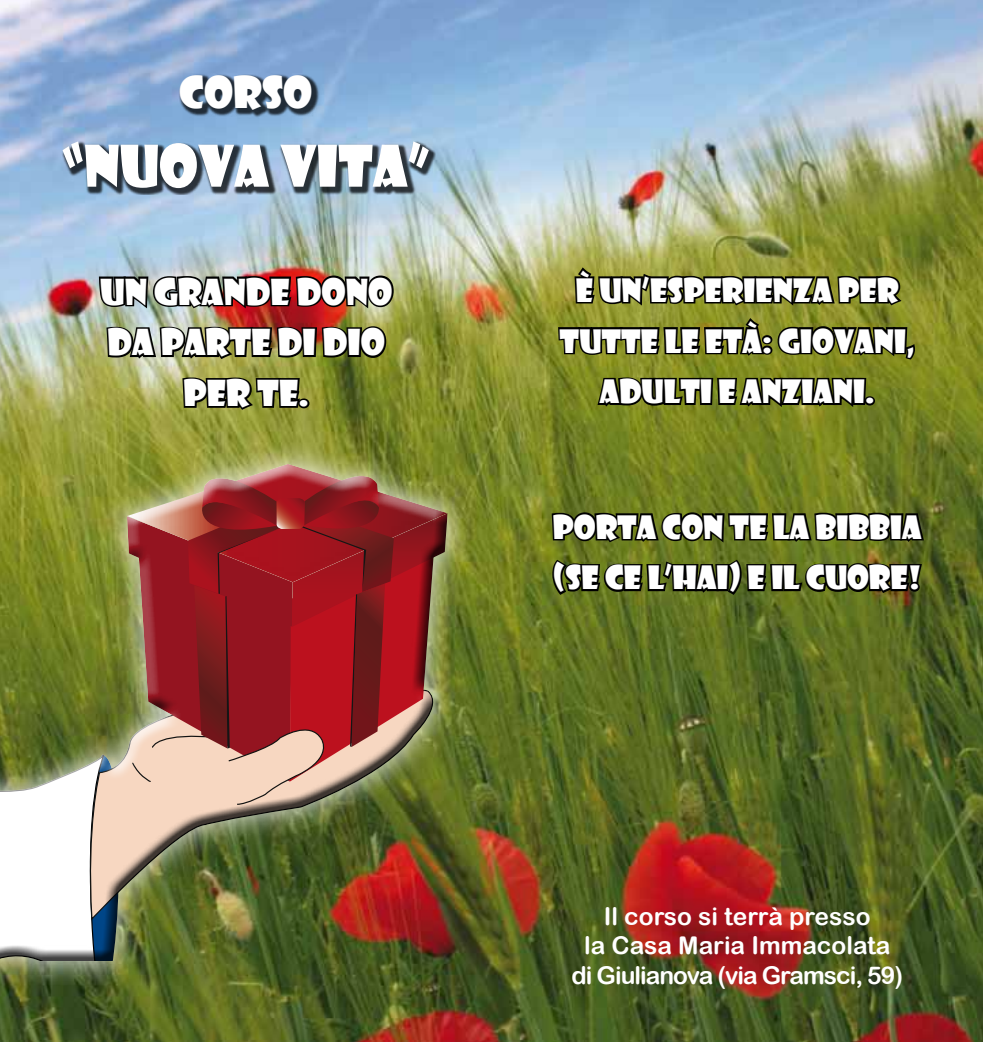
<style>
.page{position:relative;width:983px;height:1042px;background:#fff}
.page>*{position:absolute;margin:0;border:0;box-sizing:border-box;transform-origin:0 0}
.t1{font:56px "Showcard Gothic";color:#fff}
.t2{font:42px "Showcard Gothic";color:#fff}
.t3{font:35px/50.8px "Showcard Gothic";color:#fff;text-align:center}
.t4{font:31.5px/50.8px "Showcard Gothic";color:#fff;text-align:center}
.t5{font:24.5px/29.4px "Arial Rounded MT Bold";color:#fff;text-align:center}
</style>
<div class="page">
<img style="left:0;top:0;width:982px;height:1042px">
<div style="left:0;top:433px;width:472px;height:551px;background:#fff;opacity:.75"></div>
<div style="left:0;top:452px;width:457px;height:505px;background:#fff;opacity:.75"></div>
<div style="left:0;top:474px;width:459px;height:488px;background:#000;opacity:.75"></div>
<div style="left:60px;top:73px;width:375px;height:122px;background:#000;opacity:.75"></div>
<img style="left:97px;top:51px;width:298px;height:361px">
<img style="left:549px;top:51px;width:376px;height:546px">
<h2 class="t2" style="left:179px;top:64px;width:134px">CORSO</h2>
<h1 class="t1" style="left:61px;top:129px;width:371px">“NUOVA VITA”</h1>
<p class="t3" style="left:100px;top:265px;width:294px">UN GRANDE DONO<br>DA PARTE DI DIO<br>PER TE.</p>
<p class="t4" style="left:559px;top:263px;width:356px">È UN’ESPERIENZA PER<br>TUTTE LE ETÀ: GIOVANI,<br>ADULTI E ANZIANI.</p>
<p class="t4" style="left:552px;top:500px;width:370px;text-align:left">PORTA CON TE LA BIBBIA (SE CE L’HAI) E IL CUORE!</p>
<p class="t5" style="left:571px;top:901px;width:333px">Il corso si terrà presso<br>la Casa Maria Immacolata di Giulianova (via Gramsci, 59)</p>
</div>
